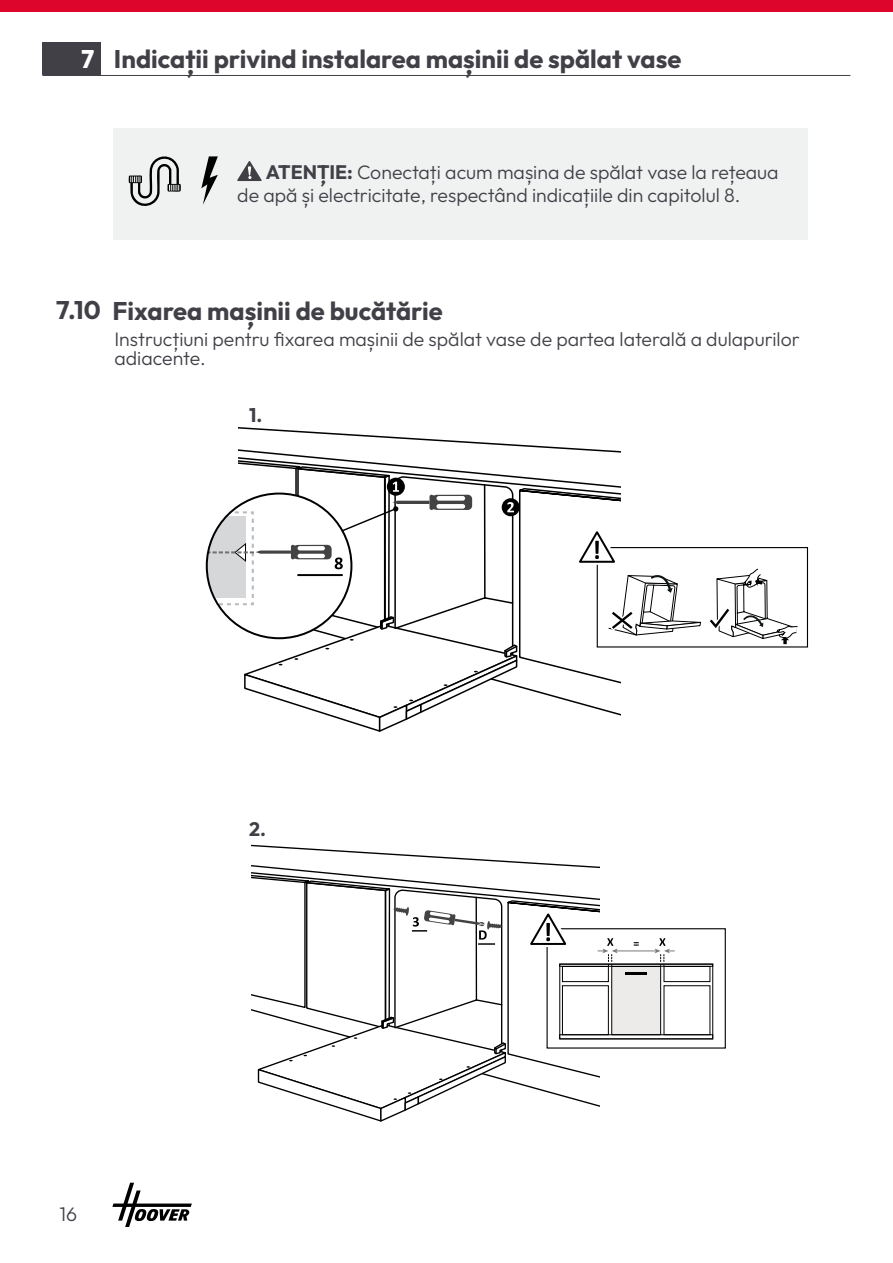
<style>
.page{position:relative;width:893px;height:1263px;background:#fff}
.page>*{position:absolute;margin:0;border:0;box-sizing:border-box;transform-origin:0 0}
.Corrente_Haier_LEXEND{font:700 25.5px "Outfit";color:#414047}
.Titoli___Intestazioni_Haier{font:700 25.5px "Outfit";color:#414047}
.Numero_Capitolo_-_Haier{font:700 25.5px "Lexend";color:#fff}
.Corrente_Haier_LEXEND-2{font:300 19.5px/19.5px "Outfit";color:#414047}
.Corrente_Haier_LEXEND-3{font:700 19.5px "Outfit";color:#414047}
.s1{font-weight:700}
</style>
<div class="page">
<div style="left:0;top:0;width:893px;height:11px;background:#dd052b"></div>
<svg style="left:112px;top:1183px;width:80px;height:44px"></svg>
<svg style="left:238px;top:427px;width:383px;height:289px"></svg>
<svg style="left:292px;top:465px;width:329px;height:221px"></svg>
<div style="left:387px;top:478px;width:18px;height:18px;background:#000;border-radius:50%"></div>
<div style="left:502px;top:498px;width:18px;height:18px;background:#000;border-radius:50%"></div>
<svg style="left:207px;top:482px;width:312px;height:250px"></svg>
<div style="left:597px;top:547px;width:211px;height:100px;border:1px solid #000201"></div>
<svg style="left:575px;top:490px;width:224px;height:154px"></svg>
<div style="left:546px;top:928px;width:180px;height:120px;background:#fff;border:1px solid #000201"></div>
<div style="left:559px;top:964px;width:154px;height:75px;border:1px solid #000"></div>
<svg style="left:600px;top:928px;width:111px;height:107px"></svg>
<svg style="left:251px;top:844px;width:349px;height:263px"></svg>
<svg style="left:301px;top:880px;width:299px;height:200px"></svg>
<svg style="left:254px;top:896px;width:253px;height:226px"></svg>
<div style="left:113px;top:129px;width:694px;height:111px;background:#f0f1f1"></div>
<svg style="left:237px;top:161px;width:25px;height:20px"></svg>
<svg style="left:129px;top:156px;width:52px;height:50px"></svg>
<svg style="left:201px;top:156px;width:17px;height:49px"></svg>
<div style="left:43px;top:43px;width:58px;height:32px;background:#414047"></div>
<hr style="left:43px;top:75px;width:807px;height:1px;background:#414047">
<p class="Numero_Capitolo_-_Haier" style="left:81px;top:39px;width:16px">7</p>
<p class="Corrente_Haier_LEXEND" style="left:114px;top:42px;width:569px">Indicații privind instalarea mașinii de spălat vase</p>
<p class="Corrente_Haier_LEXEND-2" style="left:237px;top:161px;width:543px;line-height:23.4px;text-indent:28px"><span class="s1">ATENȚIE:</span> Conectați acum mașina de spălat vase la rețeaua de apă și electricitate, respectând indicațiile din capitolul 8.</p>
<p class="Titoli___Intestazioni_Haier" style="left:56px;top:293px;width:46px">7.10</p>
<p class="Titoli___Intestazioni_Haier" style="left:112px;top:294px;width:332px">Fixarea mașinii de bucătărie</p>
<p class="Corrente_Haier_LEXEND-2" style="left:114px;top:330px;width:687px">Instrucțiuni pentru fixarea mașinii de spălat vase de partea laterală a dulapurilor adiacente.</p>
<p class="Corrente_Haier_LEXEND-3" style="left:249px;top:402px;width:15px">1.</p>
<p class="Corrente_Haier_LEXEND-2" style="left:60px;top:1204px;width:19px">16</p>
<p class="Corrente_Haier_LEXEND-3" style="left:249px;top:816px;width:18px">2.</p>
</div>
